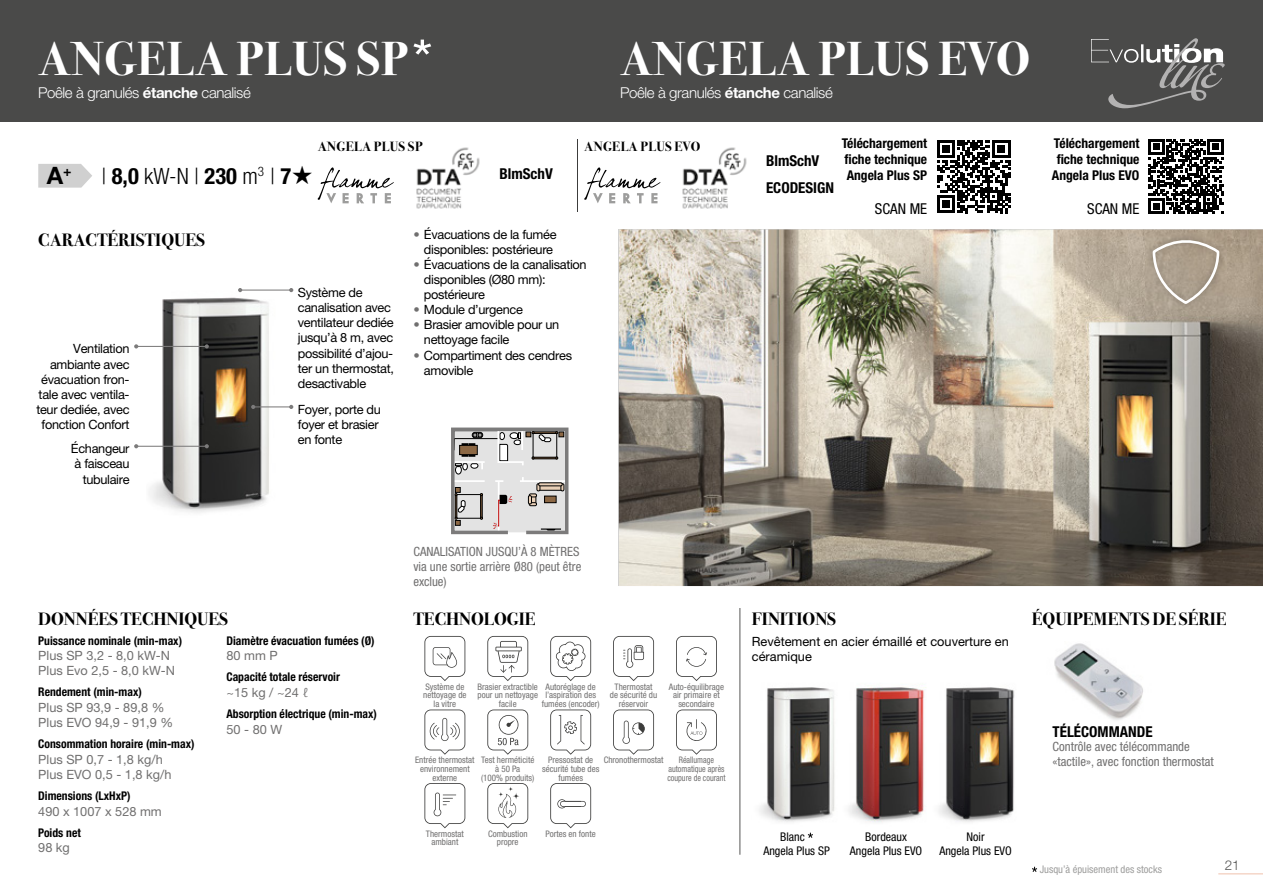
<style>
.page{position:relative;width:1263px;height:893px;background:#fff}
.page>*{position:absolute;margin:0;border:0;box-sizing:border-box;transform-origin:0 0}
.t1{font:700 48px "Bodoni Svty Two ITCTT";letter-spacing:.02em;color:#fff}
.t2{font:700 24px "Helvetica Neue LT Pro";color:#000}
.t3{font:300 condensed 22.5px "Helvetica Neue LT Pro";color:#000}
.t4{font:700 18px "Bodoni Svty Two ITCTT";color:#000}
.t5{font:300 15px "Helvetica Neue LT Pro";letter-spacing:-.025em;color:#fff}
.t6{font:700 condensed 15px/27.3px "Helvetica Neue LT Pro";color:#000}
.t7{font:condensed 15px "Helvetica Neue LT Pro";color:#000}
.t8{font:700 condensed 13.5px/16.2px "Helvetica Neue LT Pro";color:#000;text-align:center}
.t9{font:700 13.5px "Bodoni Svty Two ITCTT";letter-spacing:.025em;color:#000}
.t10{font:300 13.5px "Helvetica Neue LT Pro";color:#575756}
.t11{font:12.75px/15.1px "Helvetica Neue LT Pro";letter-spacing:-.025em;color:#000}
.t12{font:12.75px/15px "Helvetica Neue LT Pro";color:#706f6f}
.t13{font:condensed 12.75px/15px "Helvetica Neue LT Pro";color:#706f6f}
.t14{font:12.75px/15px "Helvetica Neue LT Pro";color:#000}
.t15{font:700 condensed 12px "Helvetica Neue LT Pro";color:#000}
.t16{font:condensed 12px/13.5px "Helvetica Neue LT Pro";color:#000;text-align:center}
.t17{font:condensed 10.5px "Helvetica Neue LT Pro";color:#9d9d9c}
.t18{font:condensed 9px/8.7px "Helvetica Neue LT Pro";color:#706f6f;text-align:center}
.t19{font:condensed 9px/8.7px "Helvetica Neue LT Pro";color:#706f6f;text-align:center;scale:.9 1}
.s1{font-weight:700}
.s2{font-family:"Starz 2";font-weight:400;font-stretch:normal;font-size:25.5px}
.s3{color:#706f6f}
</style>
<div class="page">
<hr style="left:1218px;top:873px;width:45px;height:1px;background:#f1c8b6">
<svg style="left:38px;top:164px;width:54px;height:24px"></svg>
<img style="left:147px;top:289px;width:134px;height:224px">
<img style="left:619px;top:229px;width:644px;height:357px">
<svg style="left:937px;top:140px;width:73px;height:73px"></svg>
<svg style="left:1148px;top:139px;width:75px;height:75px"></svg>
<hr style="left:739px;top:608px;width:1px;height:247px;background:#575756">
<svg style="left:550px;top:636px;width:41px;height:45px"></svg>
<svg style="left:676px;top:636px;width:41px;height:45px"></svg>
<svg style="left:487px;top:636px;width:41px;height:45px"></svg>
<svg style="left:613px;top:636px;width:41px;height:45px"></svg>
<svg style="left:424px;top:636px;width:41px;height:45px"></svg>
<svg style="left:613px;top:709px;width:41px;height:46px"></svg>
<svg style="left:424px;top:709px;width:41px;height:46px"></svg>
<svg style="left:550px;top:709px;width:41px;height:46px"></svg>
<svg style="left:676px;top:709px;width:41px;height:46px"></svg>
<svg style="left:487px;top:709px;width:41px;height:46px"></svg>
<svg style="left:550px;top:783px;width:41px;height:45px"></svg>
<svg style="left:487px;top:783px;width:41px;height:45px"></svg>
<svg style="left:424px;top:783px;width:41px;height:45px"></svg>
<hr style="left:136px;top:446px;width:71px;height:1px;background:#7c7b7b">
<svg style="left:134px;top:444px;width:4px;height:4px"></svg>
<svg style="left:205px;top:444px;width:4px;height:4px"></svg>
<hr style="left:136px;top:346px;width:71px;height:1px;background:#7c7b7b">
<svg style="left:134px;top:344px;width:4px;height:4px"></svg>
<svg style="left:205px;top:344px;width:4px;height:4px"></svg>
<hr style="left:240px;top:290px;width:51px;height:1px;background:#7c7b7b">
<svg style="left:238px;top:288px;width:4px;height:4px"></svg>
<svg style="left:289px;top:288px;width:4px;height:4px"></svg>
<hr style="left:253px;top:406px;width:38px;height:1px;background:#7c7b7b">
<svg style="left:251px;top:405px;width:4px;height:4px"></svg>
<svg style="left:289px;top:405px;width:4px;height:4px"></svg>
<img style="left:759px;top:687px;width:256px;height:135px">
<img style="left:1054px;top:643px;width:89px;height:77px">
<img style="left:1146px;top:233px;width:80px;height:77px">
<svg style="left:1150px;top:238px;width:70px;height:67px;background:#b2a696"></svg>
<svg style="left:451px;top:427px;width:118px;height:108px;background:#c2c0bf"></svg>
<div style="left:0;top:0;width:1263px;height:122px;background:#4a4a49"></div>
<svg style="left:1091px;top:38px;width:134px;height:70px"></svg>
<svg style="left:808px;top:833px;width:5px;height:5px"></svg>
<svg style="left:413px;top:40px;width:18px;height:15px"></svg>
<svg style="left:1032px;top:867px;width:5px;height:5px"></svg>
<hr style="left:577px;top:139px;width:1px;height:73px;background:#3c3c3b">
<img style="left:416px;top:147px;width:64px;height:62px">
<svg style="left:318px;top:167px;width:76px;height:36px"></svg>
<img style="left:682px;top:147px;width:65px;height:62px">
<svg style="left:584px;top:167px;width:77px;height:36px"></svg>
<h1 class="t1" style="left:38px;top:30px;width:372px">ANGELA PLUS SP</h1>
<h1 class="t1" style="left:620px;top:30px;width:411px">ANGELA PLUS EVO</h1>
<p class="t5" style="left:38px;top:87px;width:214px">Poêle à granulés <span class="s1">étanche</span> canalisé</p>
<p class="t5" style="left:620px;top:87px;width:214px">Poêle à granulés <span class="s1">étanche</span> canalisé</p>
<p class="t8" style="left:842px;top:136px;width:87px;text-align:justify">Téléchargement fiche technique Angela Plus SP</p>
<p class="t9" style="left:318px;top:138px;width:106px">ANGELA PLUS SP</p>
<p class="t9" style="left:584px;top:138px;width:118px">ANGELA PLUS EVO</p>
<p class="t6" style="left:766px;top:149px;width:70px">BlmSchV<br>ECODESIGN</p>
<h2 class="t2" style="left:47px;top:162px;width:26px">A<sup>+</sup></h2>
<h3 class="t3" style="left:101px;top:168px;width:212px">| <span class="s1">8,0</span> kW-N | <span class="s1">230</span> m<sup>3</sup> | <span class="s1">7</span><span class="s2">A</span></h3>
<p class="t6" style="left:499px;top:162px;width:55px">BlmSchV</p>
<p class="t8" style="left:1052px;top:136px;width:89px">Téléchargement fiche technique<br>Angela Plus EVO</p>
<h3 class="t4" style="left:38px;top:229px;width:168px">CARACTÉRISTIQUES</h3>
<p class="t11" style="left:36px;top:343px;width:95px;text-align:right">Ventilation ambiante avec évacuation fron&shy;tale avec ventila&shy;teur dediée, avec fonction Confort</p>
<p class="t11" style="left:71px;top:443px;width:60px;text-align:right">Échangeur à faisceau tubulaire</p>
<p class="t11" style="left:298px;top:287px;width:98px">Système de canalisation avec ventilateur dediée jusqu’à 8 m, avec possibilité d’ajou&shy;ter un thermostat, desactivable</p>
<p class="t11" style="left:298px;top:403px;width:84px">Foyer, porte du foyer et brasier en fonte</p>
<p class="t11" style="left:413px;top:228px;width:145px;text-align:center"><span class="s3">•</span> Évacuations de la fumée disponibles: postérieure</p>
<p class="t11" style="left:424px;top:258px;width:164px;text-indent:-11px"><span class="s3">•</span> Évacuations de la canalisation disponibles (Ø80 mm): postérieure</p>
<p class="t11" style="left:413px;top:304px;width:111px"><span class="s3">•</span> Module d’urgence</p>
<p class="t11" style="left:424px;top:319px;width:137px;text-indent:-11px"><span class="s3">•</span> Brasier amovible pour un nettoyage facile</p>
<p class="t11" style="left:424px;top:349px;width:150px;text-indent:-11px"><span class="s3">•</span> Compartiment des cendres amovible</p>
<p class="t7" style="left:875px;top:203px;width:54px">SCAN ME</p>
<p class="t7" style="left:1087px;top:203px;width:54px">SCAN ME</p>
<h3 class="t4" style="left:38px;top:608px;width:191px">DONNÉES TECHNIQUES</h3>
<p class="t15" style="left:38px;top:636px;width:145px">Puissance nominale (min-max)</p>
<p class="t12" style="left:38px;top:650px;width:138px">Plus SP 3,2 - 8,0 kW-N<br>Plus Evo 2,5 - 8,0 kW-N</p>
<p class="t15" style="left:38px;top:688px;width:105px">Rendement (min-max)</p>
<p class="t12" style="left:38px;top:701px;width:136px">Plus SP 93,9 - 89,8 %<br>Plus EVO 94,9 - 91,9 %</p>
<p class="t12" style="left:38px;top:753px;width:135px">Plus SP 0,7 - 1,8 kg/h<br>Plus EVO 0,5 - 1,8 kg/h</p>
<p class="t15" style="left:38px;top:740px;width:158px">Consommation horaire (min-max)</p>
<p class="t15" style="left:38px;top:791px;width:94px">Dimensions (LxHxP)</p>
<p class="t12" style="left:38px;top:805px;width:125px">490 x 1007 x 528 mm</p>
<p class="t15" style="left:38px;top:828px;width:44px">Poids net</p>
<p class="t12" style="left:38px;top:842px;width:33px">98 kg</p>
<p class="t15" style="left:226px;top:636px;width:150px">Diamètre évacuation fumées (Ø)</p>
<p class="t12" style="left:226px;top:650px;width:53px">80 mm P</p>
<p class="t15" style="left:226px;top:673px;width:115px">Capacité totale réservoir</p>
<p class="t15" style="left:226px;top:710px;width:152px">Absorption électrique (min-max)</p>
<p class="t12" style="left:226px;top:686px;width:84px">~15 kg / ~24 ℓ</p>
<p class="t12" style="left:226px;top:723px;width:57px">50 - 80 W</p>
<p class="t13" style="left:413px;top:546px;width:169px">CANALISATION JUSQU’À 8 MÈTRES via une sortie arrière Ø80 (peut être exclue)</p>
<h3 class="t4" style="left:413px;top:608px;width:124px">TECHNOLOGIE</h3>
<h3 class="t4" style="left:752px;top:608px;width:86px">FINITIONS</h3>
<h3 class="t4" style="left:1032px;top:608px;width:196px">ÉQUIPEMENTS DE SÉRIE</h3>
<p class="t14" style="left:752px;top:636px;width:258px">Revêtement en acier émaillé et couverture en céramique</p>
<p class="t18" style="left:423px;top:683px;width:45px">Système de nettoyage de la vitre</p>
<p class="t18" style="left:477px;top:683px;width:62px">Brasier extractible pour un nettoyage facile</p>
<p class="t18" style="left:542px;top:683px;width:59px">Autoréglage de l’aspiration des fumées (encoder)</p>
<p class="t18" style="left:610px;top:683px;width:49px">Thermostat de sécurité du réservoir</p>
<p class="t18" style="left:669px;top:683px;width:57px">Auto-équilibrage air primaire et secondaire</p>
<p class="t18" style="left:415px;top:757px;width:61px">Entrée thermostat environnement externe</p>
<p class="t18" style="left:481px;top:757px;width:55px">Test herméticité à 50 Pa<br>(100% produits)</p>
<p class="t18" style="left:542px;top:757px;width:59px">Pressostat de sécurité tube des fumées</p>
<p class="t18" style="left:604px;top:757px;width:61px">Chronothermostat</p>
<p class="t19" style="left:667px;top:757px;width:66px">Réallumage automatique après coupure de courant</p>
<p class="t18" style="left:426px;top:830px;width:39px">Thermostat ambiant</p>
<p class="t18" style="left:488px;top:830px;width:41px">Combustion propre</p>
<p class="t18" style="left:546px;top:830px;width:52px">Portes en fonte</p>
<p class="t16" style="left:763px;top:832px;width:68px;text-align:left;text-indent:17px">Blanc<br>Angela Plus SP</p>
<p class="t16" style="left:850px;top:832px;width:74px">Bordeaux<br>Angela Plus EVO</p>
<p class="t16" style="left:939px;top:832px;width:74px">Noir<br>Angela Plus EVO</p>
<p class="t6" style="left:1052px;top:720px;width:101px">TÉLÉCOMMANDE</p>
<p class="t13" style="left:1052px;top:740px;width:163px">Contrôle avec télécommande «tactile», avec fonction thermostat</p>
<p class="t17" style="left:1040px;top:866px;width:124px">Jusqu’à épuisement des stocks</p>
<p class="t10" style="left:1225px;top:860px;width:17px">21</p>
</div>
